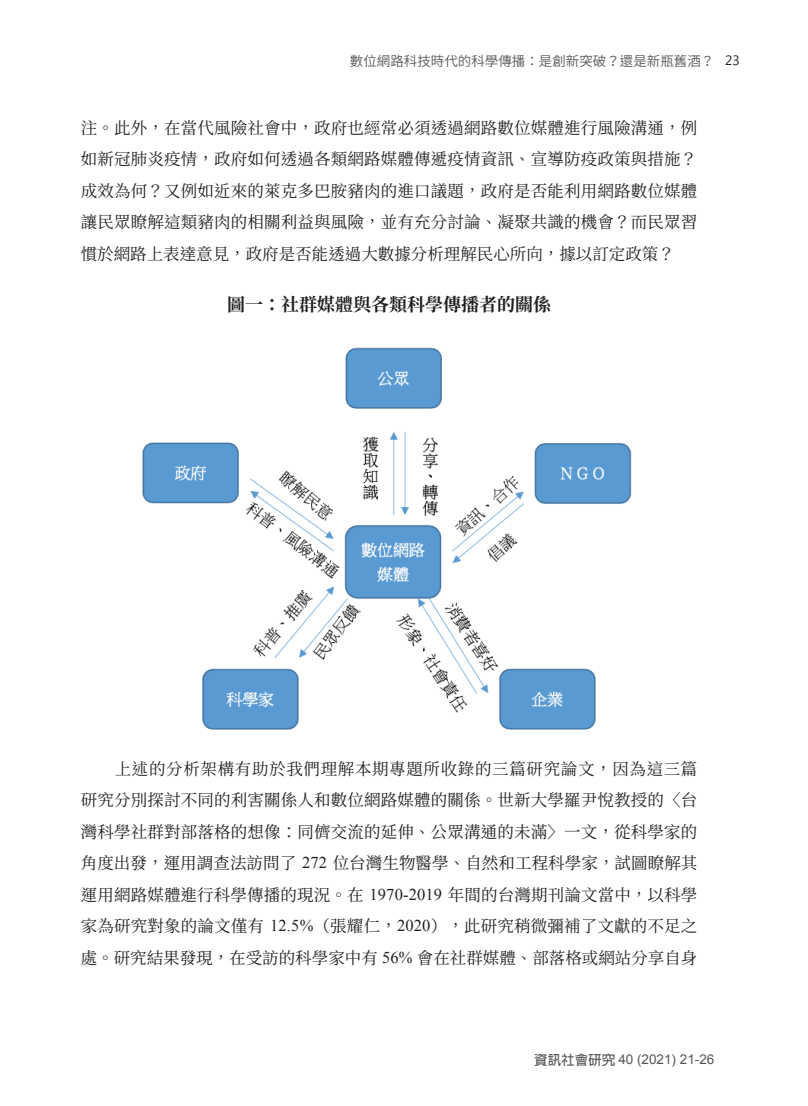
<style>
.page{position:relative;width:808px;height:1106px;background:#fff}
.page>*{position:absolute;margin:0;border:0;box-sizing:border-box;transform-origin:0 0}
.表格標題或圖標題{font:700 18px "Noto Serif CJ Ktc";color:#231f20}
.內文{font:16.5px/31.5px "Noto Serif CJ Ktc";color:#231f20;text-align:justify}
.t1{font:600 13.5px "Noto Sans CJ Ktc";color:#57585a}
.t2{font:13.5px "Arial";color:#57585a}
.t3{font:13.5px "Segoe UI";color:#231f20}
.s1{font-family:"Times New Roman"}
.s2{font-family:"Adobe Fan Heiti Std";font-weight:700}
</style>
<div class="page">
<img style="left:142px;top:347px;width:490px;height:383px">
<p class="t1" style="left:350px;top:54px;width:366px">數位網路科技時代的科學傳播：是創新突破？還是新瓶舊酒？</p>
<p class="t3" style="left:725px;top:51px;width:16px">23</p>
<p class="內文" style="left:81px;top:112px;width:618px">注。此外，在當代風險社會中，政府也經常必須透過網路數位媒體進行風險溝通，例如新冠肺炎疫情，政府如何透過各類網路媒體傳遞疫情資訊、宣導防疫政策與措施？成效為何？又例如近來的萊克多巴胺豬肉的進口議題，政府是否能利用網路數位媒體讓民眾瞭解這類豬肉的相關利益與風險，並有充分討論、凝聚共識的機會？而民眾習慣於網路上表達意見，政府是否能透過大數據分析理解民心所向，據以訂定政策？</p>
<p class="表格標題或圖標題" style="left:227px;top:295px;width:326px">圖一：社群媒體與各類科學傳播者的關係</p>
<p class="內文" style="left:81px;top:753px;width:618px;text-indent:34px">上述的分析架構有助於我們理解本期專題所收錄的三篇研究論文，因為這三篇研究分別探討不同的利害關係人和數位網路媒體的關係。世新大學羅尹悅教授的〈台灣科學社群對部落格的想像：同儕交流的延伸、公眾溝通的未滿〉一文，從科學家的角度出發，運用調查法訪問了 <span class="s1">272</span> 位台灣生物醫學、自然和工程科學家，試圖瞭解其運用網路媒體進行科學傳播的現況。在 <span class="s1">1970-2019</span> 年間的台灣期刊論文當中，以科學家為研究對象的論文僅有 <span class="s1">12.5%</span>（張耀仁，<span class="s1">2020</span>），此研究稍微彌補了文獻的不足之處。研究結果發現，在受訪的科學家中有 <span class="s1">56%</span> 會在社群媒體、部落格或網站分享自身</p>
<p class="t2" style="left:534px;top:1050px;width:182px"><span class="s2">資訊社會研究</span> 40 (2021) 21-26</p>
</div>
